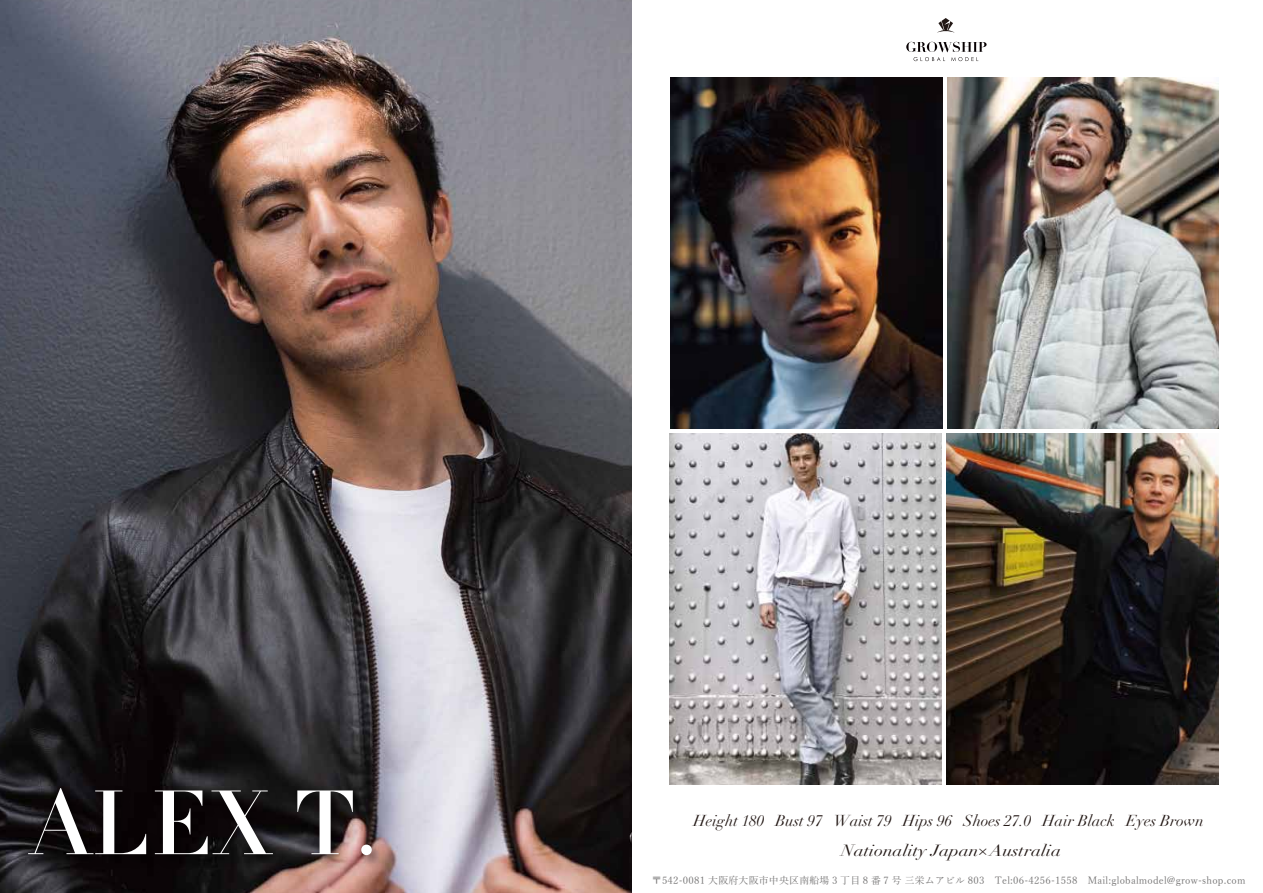
<style>
.page{position:relative;width:1263px;height:893px;background:#fff}
.page>*{position:absolute;margin:0;border:0;box-sizing:border-box;transform-origin:0 0}
.t1{font:89.4px "Didot LT Pro Headline";color:#fff}
.t2{font:italic 15.9px "Didot LT Pro";color:#221815;scale:1.14 1}
.t3{font:italic 15.6px "Didot LT Pro";color:#231815}
.t4{font:9.9px "Yu Mincho";letter-spacing:.025em;color:#727171}
</style>
<div class="page">
<img style="left:0;top:0;width:632px;height:893px">
<svg style="left:937px;top:18px;width:18px;height:15px"></svg>
<svg style="left:906px;top:42px;width:80px;height:19px"></svg>
<img style="left:19px;top:769px;width:590px;height:124px">
<img style="left:670px;top:78px;width:272px;height:350px">
<img style="left:947px;top:78px;width:272px;height:350px">
<img style="left:669px;top:433px;width:272px;height:351px">
<img style="left:946px;top:433px;width:272px;height:351px">
<h1 class="t1" style="left:30px;top:768px;width:349px">ALEX T.</h1>
<h3 class="t3" style="left:693px;top:810px;width:512px">Height 180 Bust 97 Waist 79 Hips 96 Shoes 27.0 Hair Black Eyes Brown</h3>
<h2 class="t2" style="left:841px;top:841px;width:194px">Nationality Japan×Australia</h2>
<p class="t4" style="left:652px;top:871px;width:595px">〒542-0081 大阪府大阪市中央区南船場 3 丁目 8 番 7 号 三栄ムアビル 803　Tel:06-4256-1558　Mail:globalmodel@grow-shop.com</p>
</div>
